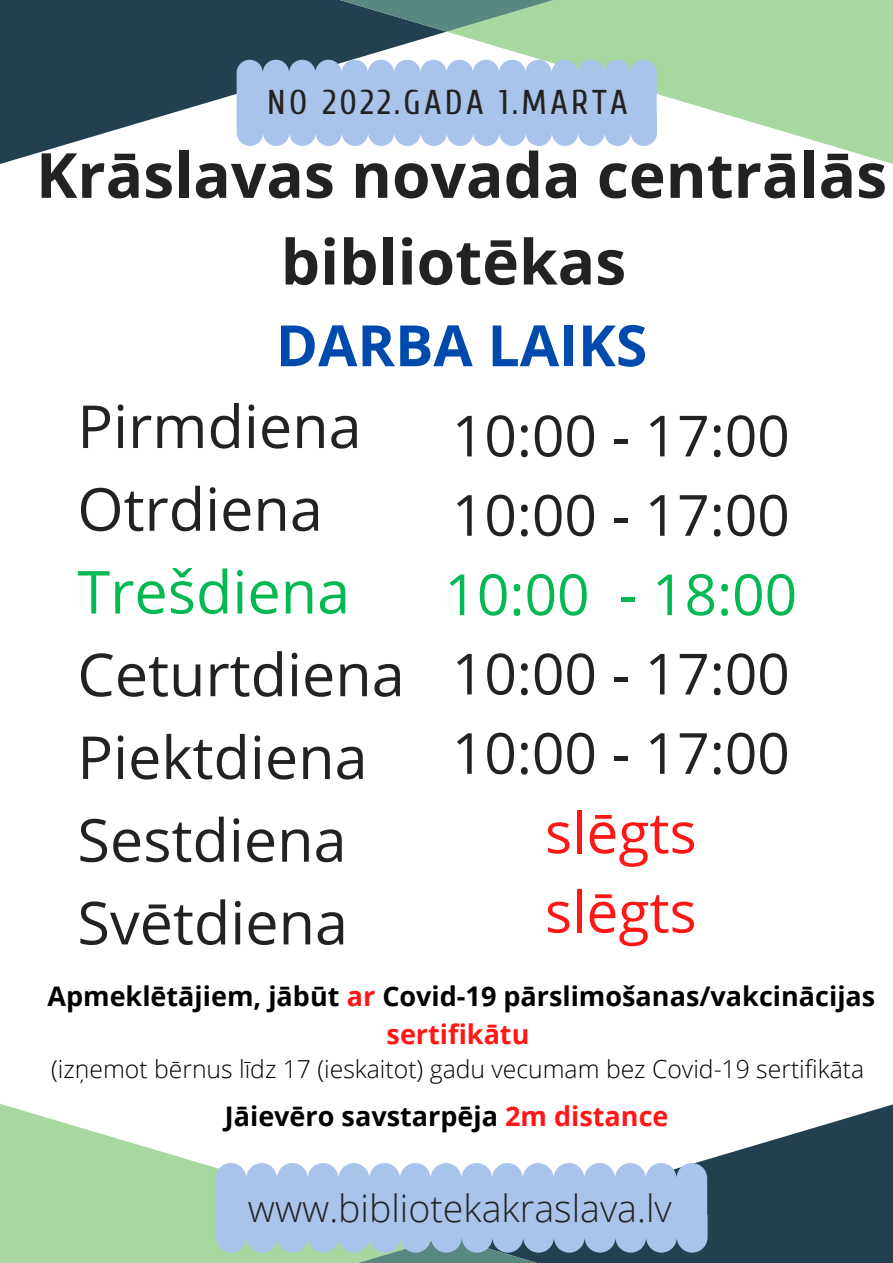
<style>
.page{position:relative;width:893px;height:1263px;background:#fff}
.page>*{position:absolute;margin:0;border:0;box-sizing:border-box;transform-origin:0 0}
.t1{font:700 62.25px/86.6px "Open Sans";color:#222;text-align:center}
.t2{font:59.32px "Open Sans";color:#222}
.t3{font:59.32px "Open Sans";color:#04b852}
.t4{font:700 57px "Open Sans";color:#004aad}
.t5{font:56.78px "Open Sans";color:#222}
.t6{font:56.78px "Open Sans";color:#ff1616}
.t7{font:56.78px "Open Sans";color:#04b852}
.t8{font:300 37.5px "Open Sans";color:#222}
.t9{font:34.35px "Cuprum";letter-spacing:.1em;color:#222}
.t10{font:700 27px/37.7px "Open Sans";color:#000;text-align:center}
.t11{font:300 24.75px "Open Sans";color:#000}
.s1{color:#ff1616}
</style>
<div class="page">
<svg style="left:0;top:0;width:445px;height:164px;fill:#224050"></svg>
<svg style="left:448px;top:0;width:445px;height:164px;fill:#a6d8a0"></svg>
<svg style="left:233px;top:0;width:427px;height:32px;background:#618b7a"></svg>
<svg style="left:695px;top:1104px;width:198px;height:159px;fill:#224050"></svg>
<svg style="left:0;top:1104px;width:215px;height:159px;fill:#a6d8a0"></svg>
<svg style="left:215px;top:1163px;width:492px;height:100px;background:#a0bedb"></svg>
<svg style="left:236px;top:60px;width:421px;height:86px;background:#abc5e9"></svg>
<p class="t9" style="left:267px;top:83px;width:362px">NO 2022.GADA 1.MARTA</p>
<p class="t1" style="left:36px;top:130px;width:852px">Krāslavas novada centrālās bibliotēkas</p>
<p class="t4" style="left:276px;top:305px;width:373px">DARBA LAIKS</p>
<p class="t2" style="left:77px;top:385px;width:286px">Pirmdiena</p>
<p class="t2" style="left:77px;top:467px;width:247px">Otrdiena</p>
<p class="t3" style="left:77px;top:550px;width:274px">Trešdiena</p>
<p class="t2" style="left:77px;top:633px;width:329px">Ceturtdiena</p>
<p class="t2" style="left:77px;top:715px;width:292px">Piektdiena</p>
<p class="t2" style="left:77px;top:798px;width:271px">Sestdiena</p>
<p class="t2" style="left:77px;top:881px;width:272px">Svētdiena</p>
<p class="t10" style="left:47px;top:976px;width:829px">Apmeklētājiem, jābūt <span class="s1">ar</span> Covid-19 pārslimošanas/vakcinācijas <span class="s1">sertifikātu</span></p>
<p class="t11" style="left:51px;top:1052px;width:814px">(izņemot bērnus līdz 17 (ieskaitot) gadu vecumam bez Covid-19 sertifikāta</p>
<p class="t10" style="left:225px;top:1096px;width:445px">Jāievēro savstarpēja <span class="s1">2m distance</span></p>
<p class="t5" style="left:452px;top:396px;width:339px">10:00 - 17:00</p>
<p class="t5" style="left:452px;top:475px;width:339px">10:00 - 17:00</p>
<p class="t7" style="left:444px;top:554px;width:354px">10:00 - 18:00</p>
<p class="t5" style="left:452px;top:634px;width:339px">10:00 - 17:00</p>
<p class="t5" style="left:452px;top:713px;width:339px">10:00 - 17:00</p>
<p class="t6" style="left:545px;top:792px;width:153px">slēgts</p>
<p class="t6" style="left:545px;top:872px;width:153px">slēgts</p>
<p class="t8" style="left:248px;top:1182px;width:425px">www.bibliotekakraslava.lv</p>
</div>
